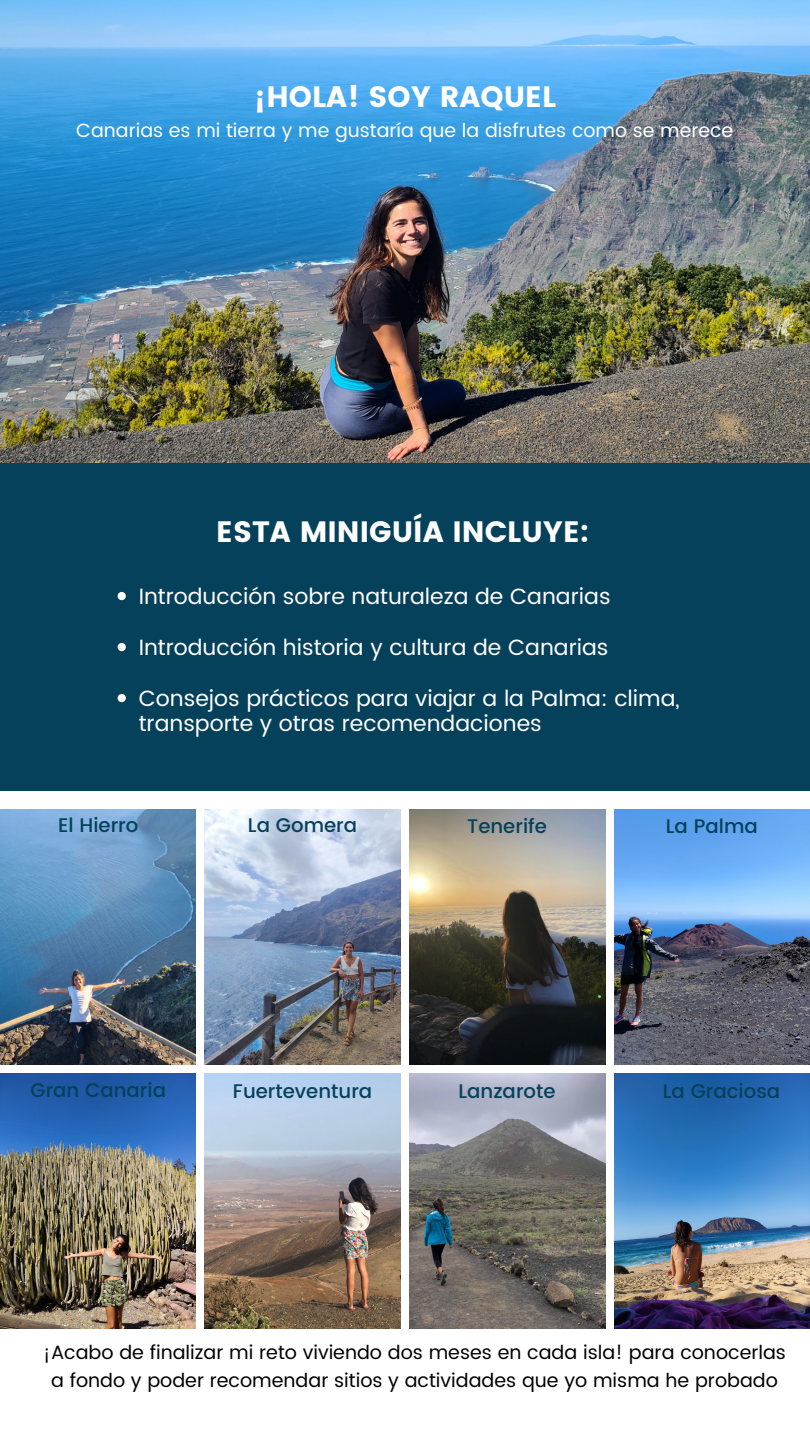
<style>
.page{position:relative;width:810px;height:1440px;background:#fff}
.page>*{position:absolute;margin:0;border:0;box-sizing:border-box;transform-origin:0 0}
.t1{font:29.4px "Poppins";color:#fff}
.t2{font:22.1px/25.5px "Poppins";color:#fff}
.t3{font:500 19.7px "Poppins";color:#05415b}
.t4{font:19.2px/28.5px "Poppins";color:#000;text-align:center}
.t5{font:19.1px "Poppins";color:#fff}
</style>
<div class="page">
<img style="left:0;top:0;width:810px;height:464px">
<img style="left:0;top:810px;width:196px;height:255px">
<img style="left:205px;top:810px;width:195px;height:255px">
<img style="left:410px;top:810px;width:195px;height:255px">
<img style="left:614px;top:810px;width:196px;height:255px">
<img style="left:0;top:1074px;width:196px;height:255px">
<img style="left:205px;top:1074px;width:195px;height:255px">
<img style="left:410px;top:1074px;width:195px;height:255px">
<img style="left:614px;top:1074px;width:196px;height:255px">
<div style="left:0;top:464px;width:810px;height:327px;background:#05415b"></div>
<svg style="left:118px;top:592px;width:8px;height:8px"></svg>
<svg style="left:118px;top:643px;width:8px;height:8px"></svg>
<svg style="left:118px;top:694px;width:8px;height:8px"></svg>
<p class="t1" style="left:253px;top:79px;width:304px">¡HOLA! SOY RAQUEL</p>
<p class="t5" style="left:76px;top:119px;width:658px">Canarias es mi tierra y me gustaría que la disfrutes como se merece</p>
<p class="t1" style="left:216px;top:514px;width:375px">ESTA MINIGUÍA INCLUYE:</p>
<p class="t2" style="left:139px;top:584px;width:473px">Introducción sobre naturaleza de Canarias</p>
<p class="t2" style="left:139px;top:635px;width:471px">Introducción historia y cultura de Canarias</p>
<p class="t2" style="left:139px;top:686px;width:543px">Consejos prácticos para viajar a la Palma: clima, transporte y otras recomendaciones</p>
<p class="t3" style="left:58px;top:814px;width:82px">El Hierro</p>
<p class="t3" style="left:248px;top:814px;width:111px">La Gomera</p>
<p class="t3" style="left:467px;top:815px;width:81px">Tenerife</p>
<p class="t3" style="left:666px;top:815px;width:94px">La Palma</p>
<p class="t3" style="left:30px;top:1079px;width:137px">Gran Canaria</p>
<p class="t3" style="left:663px;top:1079px;width:119px">La Graciosa</p>
<p class="t3" style="left:233px;top:1079px;width:141px">Fuerteventura</p>
<p class="t3" style="left:459px;top:1080px;width:99px">Lanzarote</p>
<p class="t4" style="left:43px;top:1338px;width:745px">¡Acabo de finalizar mi reto viviendo dos meses en cada isla! para conocerlas a fondo y poder recomendar sitios y actividades que yo misma he probado</p>
</div>
